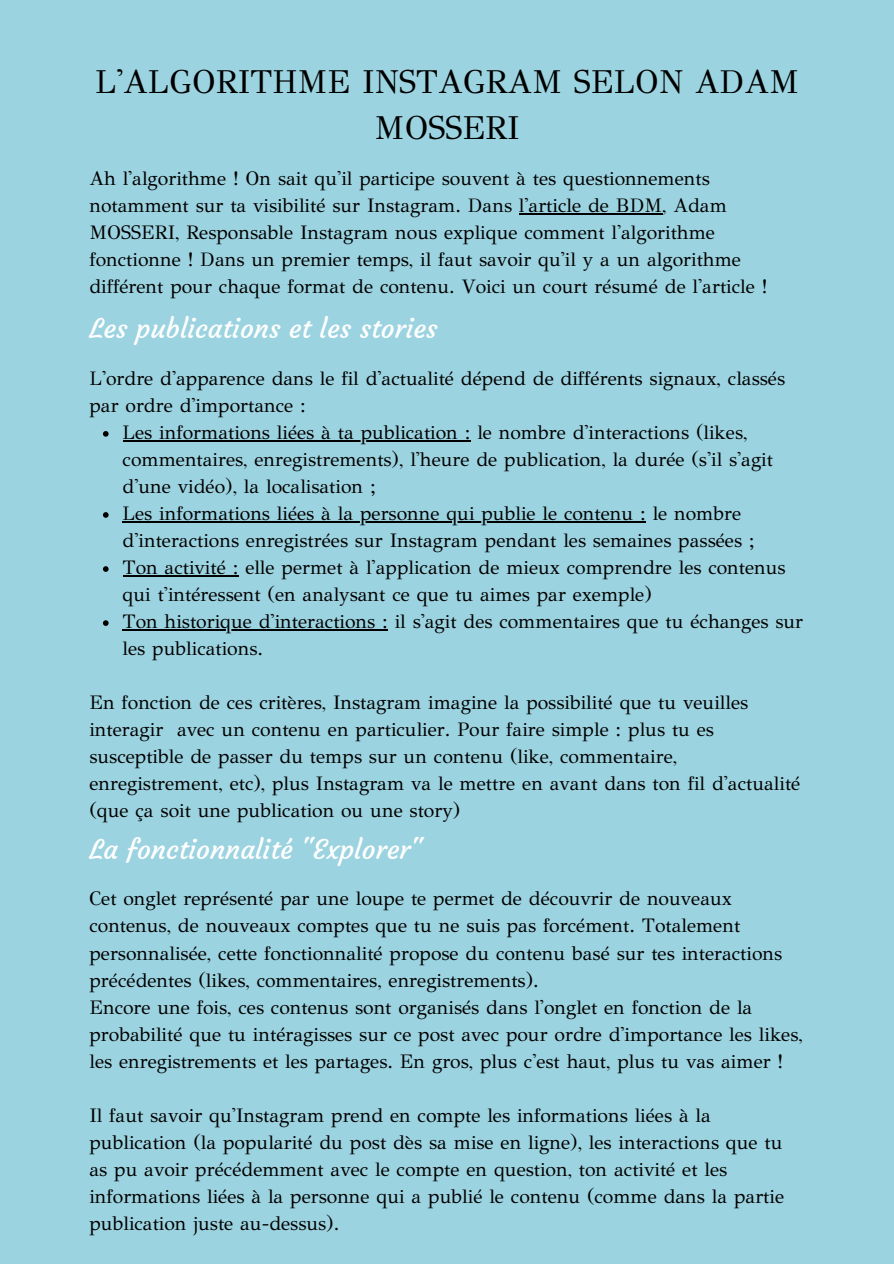
<style>
.page{position:relative;width:894px;height:1264px;background:#fff}
.page>*{position:absolute;margin:0;border:0;box-sizing:border-box;transform-origin:0 0}
.t1{font:33px/46.2px "GFS Didot";color:#000;text-align:center}
.t2{font:27px "Courgette";color:#fff}
.t3{font:19.5px/27px "GFS Didot";color:#000}
</style>
<div class="page">
<div style="left:0;top:0;width:893px;height:1263px;background:#9cd3e0"></div>
<hr style="left:519px;top:213px;width:143px;height:1px;background:#000">
<svg style="left:103px;top:431px;width:6px;height:5px"></svg>
<hr style="left:123px;top:440px;width:347px;height:1px;background:#000">
<svg style="left:103px;top:512px;width:6px;height:6px"></svg>
<hr style="left:123px;top:521px;width:522px;height:1px;background:#000">
<svg style="left:103px;top:566px;width:6px;height:6px"></svg>
<hr style="left:123px;top:575px;width:115px;height:1px;background:#000">
<svg style="left:103px;top:620px;width:6px;height:6px"></svg>
<hr style="left:123px;top:629px;width:265px;height:1px;background:#000">
<p class="t1" style="left:95px;top:59px;width:705px">L'ALGORITHME INSTAGRAM SELON ADAM<br>MOSSERI</p>
<p class="t3" style="left:89px;top:165px;width:679px">Ah l'algorithme ! On sait qu'il participe souvent à tes questionnements notamment sur ta visibilité sur Instagram. Dans l'article de BDM, Adam MOSSERI, Responsable Instagram nous explique comment l'algorithme fonctionne ! Dans un premier temps, il faut savoir qu'il y a un algorithme différent pour chaque format de contenu. Voici un court résumé de l'article !</p>
<p class="t2" style="left:89px;top:312px;width:349px">Les publications et les stories</p>
<p class="t3" style="left:89px;top:365px;width:697px">L'ordre d'apparence dans le fil d'actualité dépend de différents signaux, classés par ordre d'importance :</p>
<p class="t3" style="left:123px;top:419px;width:651px">Les informations liées à ta publication : le nombre d'interactions (likes, commentaires, enregistrements), l'heure de publication, la durée (s'il s'agit d'une vidéo), la localisation ;</p>
<p class="t3" style="left:123px;top:500px;width:633px">Les informations liées à la personne qui publie le contenu : le nombre d'interactions enregistrées sur Instagram pendant les semaines passées ;</p>
<p class="t3" style="left:123px;top:554px;width:664px">Ton activité : elle permet à l'application de mieux comprendre les contenus qui t'intéressent (en analysant ce que tu aimes par exemple)</p>
<p class="t3" style="left:123px;top:608px;width:682px">Ton historique d'interactions : il s'agit des commentaires que tu échanges sur les publications.</p>
<p class="t3" style="left:89px;top:689px;width:712px">En fonction de ces critères, Instagram imagine la possibilité que tu veuilles interagir avec un contenu en particulier. Pour faire simple : plus tu es susceptible de passer du temps sur un contenu (like, commentaire, enregistrement, etc), plus Instagram va le mettre en avant dans ton fil d'actualité (que ça soit une publication ou une story)</p>
<p class="t2" style="left:89px;top:832px;width:334px">La fonctionnalité "Explorer"</p>
<p class="t3" style="left:89px;top:885px;width:694px">Cet onglet représenté par une loupe te permet de découvrir de nouveaux contenus, de nouveaux comptes que tu ne suis pas forcément. Totalement personnalisée, cette fonctionnalité propose du contenu basé sur tes interactions précédentes (likes, commentaires, enregistrements).</p>
<p class="t3" style="left:89px;top:993px;width:714px">Encore une fois, ces contenus sont organisés dans l'onglet en fonction de la probabilité que tu intéragisses sur ce post avec pour ordre d'importance les likes, les enregistrements et les partages. En gros, plus c'est haut, plus tu vas aimer !</p>
<p class="t3" style="left:89px;top:1101px;width:696px">Il faut savoir qu'Instagram prend en compte les informations liées à la publication (la popularité du post dès sa mise en ligne), les interactions que tu as pu avoir précédemment avec le compte en question, ton activité et les informations liées à la personne qui a publié le contenu (comme dans la partie publication juste au-dessus).</p>
</div>
